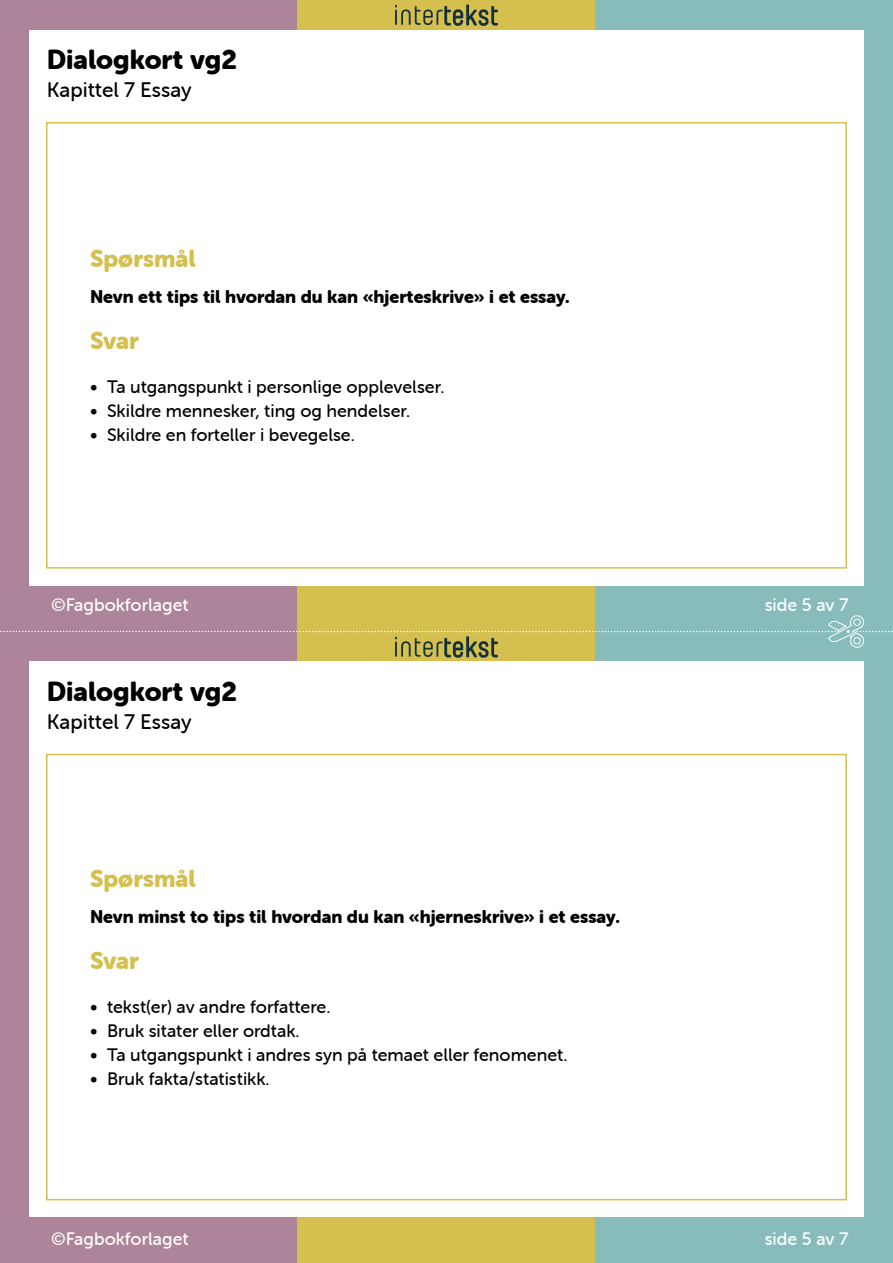
<style>
.page{position:relative;width:893px;height:1263px;background:#fff}
.page>*{position:absolute;margin:0;border:0;box-sizing:border-box;transform-origin:0 0}
.t1{font:27px "Museo Sans Rounded 900";color:#000}
.Card_Heading{font:24px "Museo Sans Rounded 900";color:#d5bf4f}
.t2{font:21px "Museo Sans Rounded 500";color:#000}
.t3{font:18px "Museo Sans Rounded 500";color:#000}
.Sporsmal{font:18px "Museo Sans Rounded 900";color:#000}
.Sporsmal-2{font:18px "Museo Sans Rounded 500";color:#fff}
</style>
<div class="page">
<div style="left:0;top:0;width:298px;height:632px;background:#ae849a"></div>
<div style="left:0;top:632px;width:298px;height:631px;background:#ae849a"></div>
<div style="left:298px;top:0;width:297px;height:632px;background:#d5bf4f"></div>
<div style="left:298px;top:632px;width:297px;height:631px;background:#d5bf4f"></div>
<div style="left:595px;top:0;width:298px;height:632px;background:#88bcba"></div>
<div style="left:595px;top:632px;width:298px;height:631px;background:#88bcba"></div>
<svg style="left:395px;top:4px;width:103px;height:22px"></svg>
<svg style="left:0;top:615px;width:893px;height:43px"></svg>
<div style="left:29px;top:30px;width:835px;height:555px;background:#fff"></div>
<div style="left:29px;top:662px;width:835px;height:555px;background:#fff"></div>
<div style="left:46px;top:122px;width:801px;height:447px;border:2px solid #d5bf4f"></div>
<div style="left:46px;top:754px;width:801px;height:446px;border:2px solid #d5bf4f"></div>
<h1 class="t1" style="left:47px;top:44px;width:192px">Dialogkort vg2</h1>
<p class="t2" style="left:47px;top:78px;width:146px">Kapittel 7 Essay</p>
<p class="Card_Heading" style="left:90px;top:245px;width:107px">Spørsmål</p>
<p class="Sporsmal" style="left:90px;top:287px;width:481px">Nevn ett tips til hvordan du kan «hjerteskrive» i et essay.</p>
<p class="Card_Heading" style="left:90px;top:327px;width:50px">Svar</p>
<p class="t3" style="left:90px;top:377px;width:356px">• Ta utgangspunkt i personlige opplevelser.</p>
<p class="t3" style="left:90px;top:401px;width:322px">• Skildre mennesker, ting og hendelser.</p>
<p class="t3" style="left:90px;top:425px;width:266px">• Skildre en forteller i bevegelse.</p>
<p class="Sporsmal-2" style="left:51px;top:595px;width:139px">©Fagbokforlaget</p>
<p class="Sporsmal-2" style="left:765px;top:595px;width:85px">side 5 av 7</p>
<h1 class="t1" style="left:47px;top:676px;width:192px">Dialogkort vg2</h1>
<p class="t2" style="left:47px;top:710px;width:146px">Kapittel 7 Essay</p>
<p class="Card_Heading" style="left:90px;top:865px;width:107px">Spørsmål</p>
<p class="Sporsmal" style="left:90px;top:907px;width:531px">Nevn minst to tips til hvordan du kan «hjerneskrive» i et essay.</p>
<p class="Card_Heading" style="left:90px;top:946px;width:50px">Svar</p>
<p class="t3" style="left:90px;top:997px;width:242px">• tekst(er) av andre forfattere.</p>
<p class="t3" style="left:90px;top:1021px;width:211px">• Bruk sitater eller ordtak.</p>
<p class="t3" style="left:90px;top:1045px;width:479px">• Ta utgangspunkt i andres syn på temaet eller fenomenet.</p>
<p class="t3" style="left:90px;top:1069px;width:181px">• Bruk fakta/statistikk.</p>
<p class="Sporsmal-2" style="left:51px;top:1228px;width:139px">©Fagbokforlaget</p>
<p class="Sporsmal-2" style="left:765px;top:1228px;width:85px">side 5 av 7</p>
</div>
